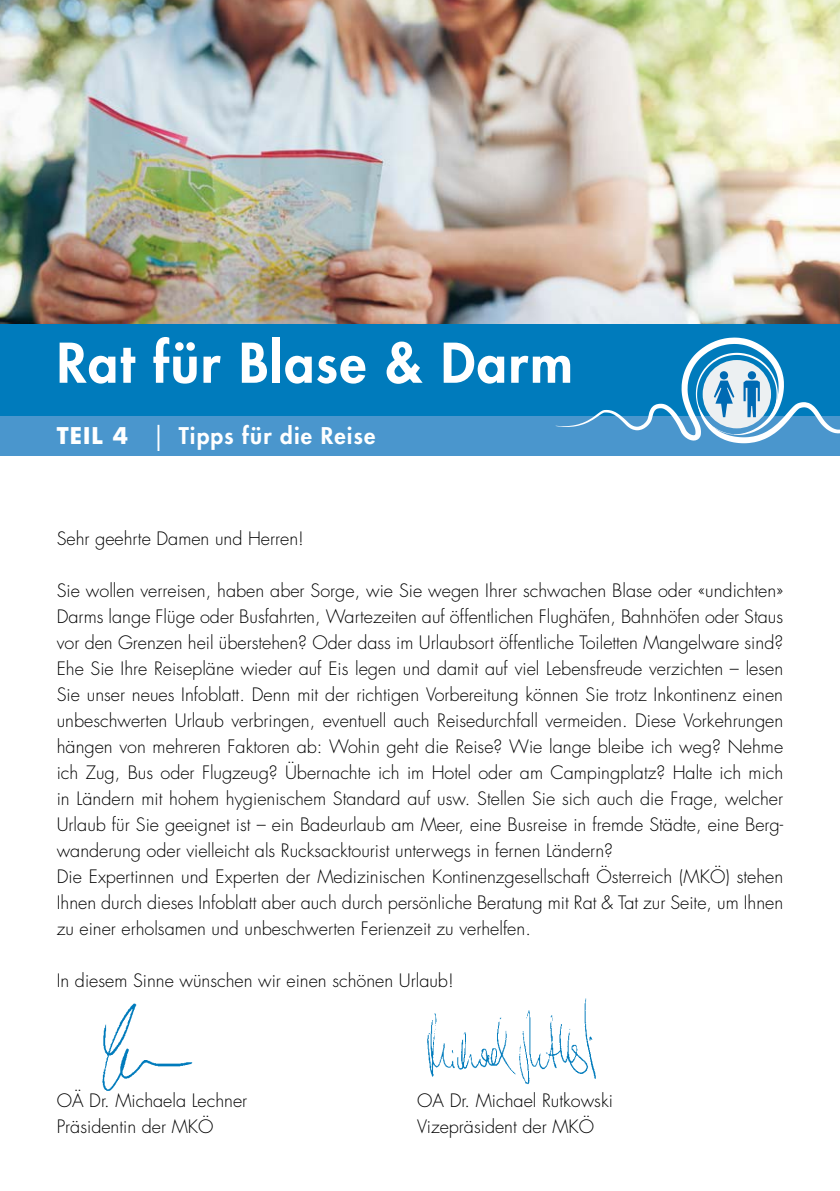
<style>
.page{position:relative;width:840px;height:1191px;background:#fff}
.page>*{position:absolute;margin:0;border:0;box-sizing:border-box;transform-origin:0 0}
.t1{font:800 53.2px "Futura";letter-spacing:.03em;color:#fff}
.t2{font:800 22.4px "Futura";letter-spacing:.05em;color:#fff}
.t3{font:300 18px/26px "Futura";color:#000}
.s1{font-weight:700}
.s2{font-size:30.8px}
</style>
<div class="page">
<img style="left:0;top:0;width:839px;height:324px">
<div style="left:0;top:324px;width:839px;height:93px;background:#007bbc"></div>
<div style="left:0;top:416px;width:839px;height:39px;background:#4a96cd"></div>
<svg style="left:555px;top:337px;width:284px;height:106px"></svg>
<img style="left:102px;top:1003px;width:91px;height:88px">
<img style="left:427px;top:998px;width:169px;height:87px">
<h1 class="t1" style="left:57px;top:327px;width:517px">Rat für Blase &amp; Darm</h1>
<p class="t2" style="left:57px;top:421px;width:320px"><span class="s1">TEIL 4</span> <span class="s2">|</span> Tipps für die Reise</p>
<p class="t3" style="left:57px;top:526px;width:248px">Sehr geehrte Damen und Herren!</p>
<p class="t3" style="left:57px;top:578px;width:727px">Sie wollen verreisen, haben aber Sorge, wie Sie wegen Ihrer schwachen Blase oder «undichten» Darms lange Flüge oder Busfahrten, Wartezeiten auf öffentlichen Flughäfen, Bahnhöfen oder Staus vor den Grenzen heil überstehen? Oder dass im Urlaubsort öffentliche Toiletten Mangelware sind?<br>Ehe Sie Ihre Reisepläne wieder auf Eis legen und damit auf viel Lebensfreude verzichten – lesen Sie unser neues Infoblatt. Denn mit der richtigen Vorbereitung können Sie trotz Inkontinenz einen unbeschwerten Urlaub verbringen, eventuell auch Reisedurchfall vermeiden. Diese Vorkehrungen hängen von mehreren Faktoren ab: Wohin geht die Reise? Wie lange bleibe ich weg? Nehme ich Zug, Bus oder Flugzeug? Übernachte ich im Hotel oder am Campingplatz? Halte ich mich in Ländern mit hohem hygienischem Standard auf usw. Stellen Sie sich auch die Frage, welcher Urlaub für Sie geeignet ist – ein Badeurlaub am Meer, eine Busreise in fremde Städte, eine Berg&shy;wanderung oder vielleicht als Rucksacktourist unterwegs in fernen Ländern?<br>Die Expertinnen und Experten der Medizinischen Kontinenzgesellschaft Österreich (MKÖ) stehen Ihnen durch dieses Infoblatt aber auch durch persönliche Beratung mit Rat &amp; Tat zur Seite, um Ihnen zu einer erholsamen und unbeschwerten Ferienzeit zu verhelfen.</p>
<p class="t3" style="left:57px;top:967px;width:398px">In diesem Sinne wünschen wir einen schönen Urlaub!</p>
<p class="t3" style="left:57px;top:1087px;width:192px">OÄ Dr. Michaela Lechner</p>
<p class="t3" style="left:417px;top:1087px;width:197px">OA Dr. Michael Rutkowski</p>
<p class="t3" style="left:57px;top:1113px;width:158px">Präsidentin der MKÖ</p>
<p class="t3" style="left:417px;top:1113px;width:178px">Vizepräsident der MKÖ</p>
</div>
